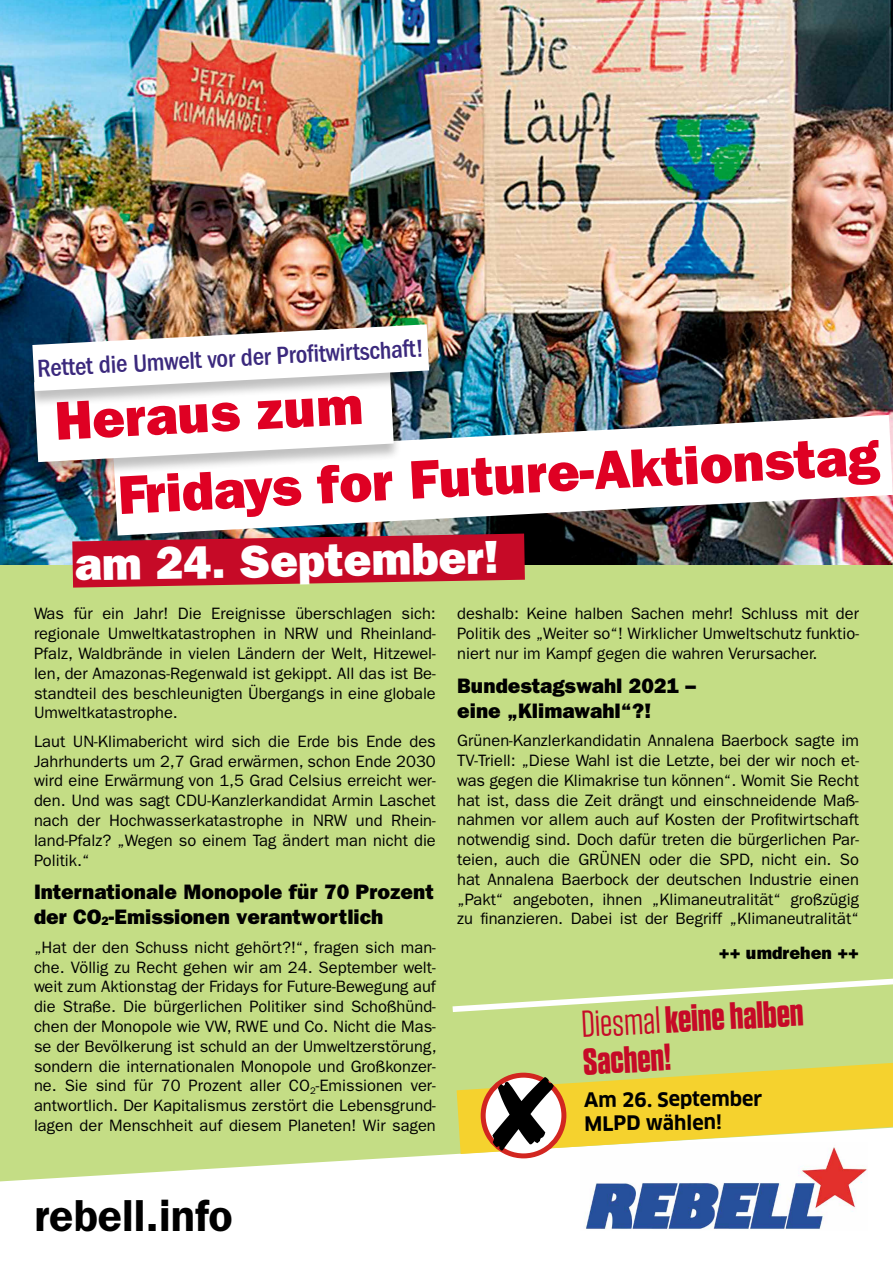
<style>
.page{position:relative;width:893px;height:1263px;background:#fff}
.page>*{position:absolute;margin:0;border:0;box-sizing:border-box;transform-origin:0 0}
.t1{font:54.75px "ITC Franklin Gothic Std Hvy";color:#df0023}
.t2{font:46.5px "ITC Franklin Gothic Std Hvy";color:#fff}
.t3{font:600 45px "ITC Franklin Gothic Std";color:#000}
.t4{font:700 37.5px/37.5px "Tungsten";color:#c60a27}
.t5{font:500 condensed 25.5px "ITC Franklin Gothic Std";color:#3b297d}
.t6{font:21px/25.2px "ITC Franklin Gothic Std Hvy";color:#000}
.t7{font:700 19.5px/23.2px "Clan OT";color:#000}
.t8{font:18px "ITC Franklin Gothic Std Hvy";color:#000}
.t9{font:16.5px/19.8px "ITC Franklin Gothic Std";color:#000;text-align:justify}
.s1{font-size:12.3px}
.s2{font-weight:400}
</style>
<div class="page">
<img style="left:584px;top:1181px;width:278px;height:48px">
<div style="left:0;top:564px;width:893px;height:617px;background:#c4dd85"></div>
<img style="left:0;top:0;width:893px;height:564px">
<img style="left:113px;top:415px;width:780px;height:120px">
<svg style="left:72px;top:534px;width:453px;height:54px;background:#bd2133"></svg>
<div style="left:26px;top:364px;width:376px;height:114px;background:#000;opacity:.25"></div>
<div style="left:25px;top:325px;width:412px;height:82px;background:#000;opacity:.25"></div>
<svg style="left:32px;top:324px;width:397px;height:138px"></svg>
<svg style="left:453px;top:979px;width:440px;height:33px"></svg>
<svg style="left:457px;top:1063px;width:436px;height:91px"></svg>
<h3 class="t5" style="left:37px;top:354px;width:389px;rotate:-3deg">Rettet die Umwelt vor der Profi twirtschaft!</h3>
<h1 class="t1" style="left:53px;top:389px;width:310px;rotate:-3deg">Heraus zum</h1>
<h1 class="t1" style="left:116px;top:463px;width:763px;rotate:-3deg">Fridays for Future-Aktionstag</h1>
<h2 class="t2" style="left:74px;top:537px;width:426px;rotate:-1deg">am 24. September!</h2>
<p class="t9" style="left:34px;top:604px;width:403px">Was für ein Jahr! Die Ereignisse überschlagen sich: regionale Umweltkatastrophen in NRW und Rheinland-Pfalz, Waldbrände in vielen Ländern der Welt, Hitzewel&shy;len, der Amazonas-Regenwald ist gekippt. All das ist Be&shy;standteil des beschleunigten Übergangs in eine globale Umweltkatastrophe.</p>
<p class="t9" style="left:34px;top:731px;width:403px">Laut UN-Klimabericht wird sich die Erde bis Ende des Jahrhunderts um 2,7 Grad erwärmen, schon Ende 2030 wird eine Erwärmung von 1,5 Grad Celsius erreicht wer&shy;den. Und was sagt CDU-Kanzlerkandidat Armin Laschet nach der Hochwasserkatastrophe in NRW und Rhein&shy;land-Pfalz? „Wegen so einem Tag ändert man nicht die Politik.“</p>
<p class="t6" style="left:34px;top:879px;width:401px">Internationale Monopole für 70 Prozent der CO<span class="s1">2</span>-Emissionen verantwortlich</p>
<p class="t9" style="left:34px;top:937px;width:404px">„Hat der den Schuss nicht gehört?!“, fragen sich man&shy;che. Völlig zu Recht gehen wir am 24. September welt&shy;weit zum Aktionstag der Fridays for Future-Bewegung auf die Straße. Die bürgerlichen Politiker sind Schoßhünd&shy;chen der Monopole wie VW, RWE und Co. Nicht die Mas&shy;se der Bevölkerung ist schuld an der Umweltzerstörung, sondern die internationalen Monopole und Großkonzer&shy;ne. Sie sind für 70 Prozent aller CO<sub>2</sub>-Emissionen ver&shy;antwortlich. Der Kapitalismus zerstört die Lebensgrund&shy;lagen der Menschheit auf diesem Planeten! Wir sagen</p>
<p class="t9" style="left:457px;top:604px;width:403px">deshalb: Keine halben Sachen mehr! Schluss mit der Politik des „Weiter so“! Wirklicher Umweltschutz funktio&shy;niert nur im Kampf gegen die wahren Verursacher.</p>
<p class="t6" style="left:457px;top:673px;width:240px">Bundestagswahl 2021 – eine „Klimawahl“?!</p>
<p class="t9" style="left:457px;top:731px;width:403px">Grünen-Kanzlerkandidatin Annalena Baerbock sagte im TV-Triell: „Diese Wahl ist die Letzte, bei der wir noch et&shy;was gegen die Klimakrise tun können“. Womit Sie Recht hat ist, dass die Zeit drängt und einschneidende Maß&shy;nahmen vor allem auch auf Kosten der Profitwirtschaft notwendig sind. Doch dafür treten die bürgerlichen Par&shy;teien, auch die GRÜNEN oder die SPD, nicht ein. So hat Annalena Baerbock der deutschen Industrie einen „Pakt“ angeboten, ihnen „Klimaneutralität“ großzügig zu finanzieren. Dabei ist der Begriff „Klimaneutralität“</p>
<p class="t8" style="left:719px;top:942px;width:142px">++ umdrehen ++</p>
<h3 class="t4" style="left:580px;top:1006px;width:224px;rotate:-3deg"><span class="s2">Diesmal</span> keine halben<br>Sachen!</h3>
<p class="t7" style="left:584px;top:1089px;width:180px;rotate:-1deg">Am 26. September<br>MLPD wählen!</p>
<h3 class="t3" style="left:34px;top:1189px;width:200px">rebell.info</h3>
</div>
